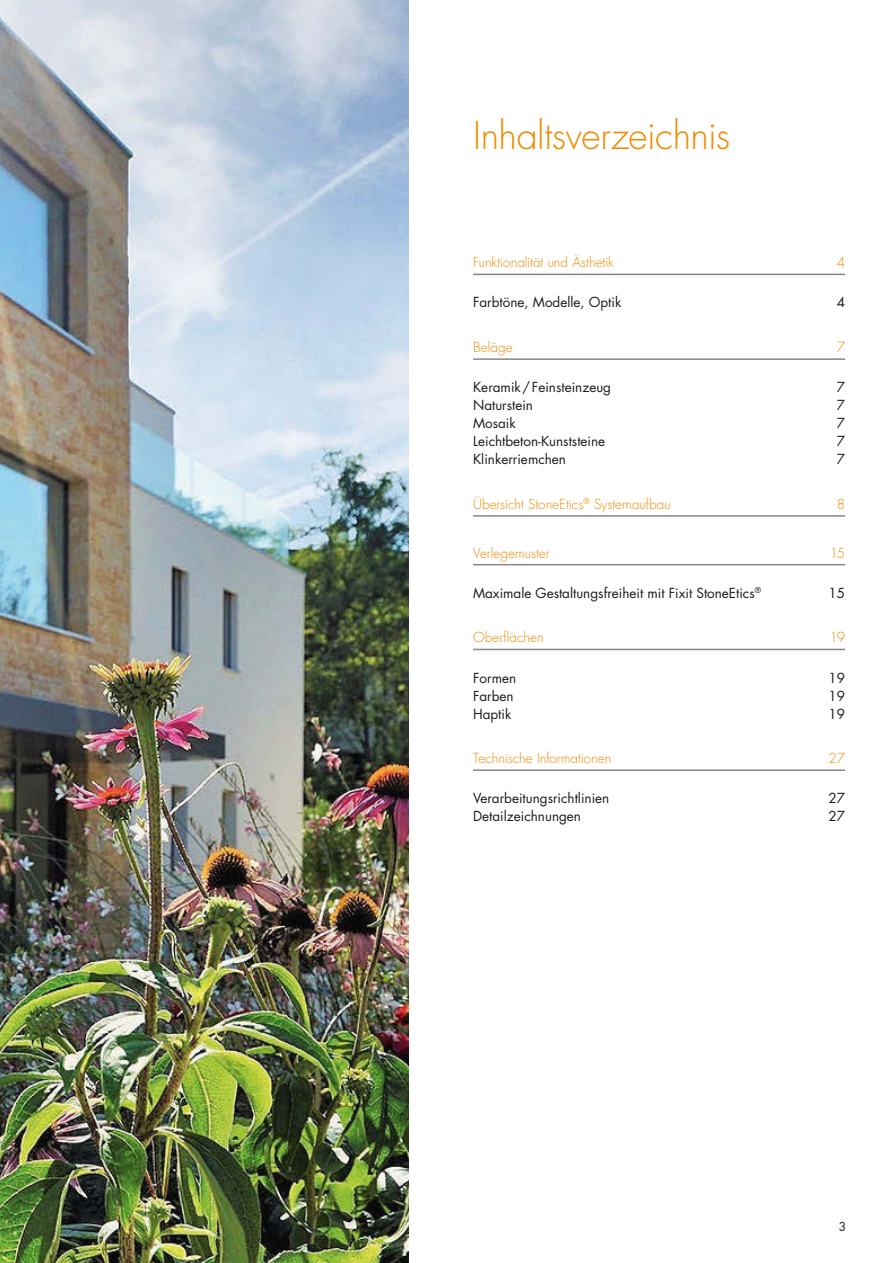
<style>
.page{position:relative;width:893px;height:1263px;background:#fff}
.page>*{position:absolute;margin:0;border:0;box-sizing:border-box;transform-origin:0 0}
.t1{font:300 37.5px "Futura Std";letter-spacing:-.015em;color:#f18a00}
.t2{font:13.5px "Futura Std";color:#1d1d1b}
.t3{font:300 13.5px "Futura Std";color:#f18a00}
.t4{font:12px "Futura Std";color:#1d1d1b}
</style>
<div class="page">
<hr style="left:473px;top:274px;width:372px;height:1px;background:#878787">
<hr style="left:473px;top:358px;width:372px;height:2px;background:#878787">
<hr style="left:473px;top:515px;width:372px;height:2px;background:#878787">
<hr style="left:473px;top:564px;width:372px;height:1px;background:#878787">
<hr style="left:473px;top:649px;width:372px;height:1px;background:#878787">
<hr style="left:473px;top:769px;width:372px;height:2px;background:#878787">
<img style="left:0;top:0;width:408px;height:1263px">
<h1 class="t1" style="left:473px;top:112px;width:259px">Inhaltsverzeichnis</h1>
<p class="t3" style="left:473px;top:254px;width:142px">Funktionalität und Ästhetik</p>
<p class="t3" style="left:837px;top:254px;width:10px">4</p>
<p class="t2" style="left:473px;top:294px;width:150px">Farbtöne, Modelle, Optik</p>
<p class="t2" style="left:837px;top:294px;width:10px">4</p>
<p class="t3" style="left:473px;top:339px;width:41px">Beläge</p>
<p class="t3" style="left:837px;top:339px;width:10px">7</p>
<p class="t2" style="left:473px;top:379px;width:140px">Keramik / Feinsteinzeug</p>
<p class="t2" style="left:837px;top:379px;width:10px">7</p>
<p class="t2" style="left:473px;top:397px;width:62px">Naturstein</p>
<p class="t2" style="left:837px;top:397px;width:10px">7</p>
<p class="t2" style="left:473px;top:415px;width:44px">Mosaik</p>
<p class="t2" style="left:837px;top:415px;width:10px">7</p>
<p class="t2" style="left:473px;top:433px;width:134px">Leichtbeton-Kunststeine</p>
<p class="t2" style="left:837px;top:433px;width:10px">7</p>
<p class="t2" style="left:473px;top:451px;width:94px">Klinkerriemchen</p>
<p class="t2" style="left:837px;top:451px;width:10px">7</p>
<p class="t3" style="left:473px;top:496px;width:199px">Übersicht StoneEtics<sup>®</sup> Systemaufbau</p>
<p class="t3" style="left:837px;top:496px;width:10px">8</p>
<p class="t3" style="left:473px;top:544px;width:78px">Verlegemuster</p>
<p class="t3" style="left:830px;top:544px;width:17px">15</p>
<p class="t2" style="left:473px;top:584px;width:289px">Maximale Gestaltungsfreiheit mit Fixit StoneEtics<sup>®</sup></p>
<p class="t2" style="left:828px;top:584px;width:18px">15</p>
<p class="t3" style="left:473px;top:629px;width:72px">Oberflächen</p>
<p class="t3" style="left:830px;top:629px;width:17px">19</p>
<p class="t2" style="left:473px;top:669px;width:45px">Formen</p>
<p class="t2" style="left:828px;top:669px;width:18px">19</p>
<p class="t2" style="left:473px;top:687px;width:42px">Farben</p>
<p class="t2" style="left:828px;top:687px;width:18px">19</p>
<p class="t2" style="left:473px;top:705px;width:40px">Haptik</p>
<p class="t2" style="left:828px;top:705px;width:18px">19</p>
<p class="t3" style="left:473px;top:750px;width:140px">Technische Informationen</p>
<p class="t3" style="left:828px;top:750px;width:18px">27</p>
<p class="t2" style="left:473px;top:790px;width:138px">Verarbeitungsrichtlinien</p>
<p class="t2" style="left:828px;top:790px;width:18px">27</p>
<p class="t2" style="left:473px;top:808px;width:110px">Detailzeichnungen</p>
<p class="t2" style="left:828px;top:808px;width:18px">27</p>
<p class="t4" style="left:839px;top:1219px;width:9px">3</p>
</div>
